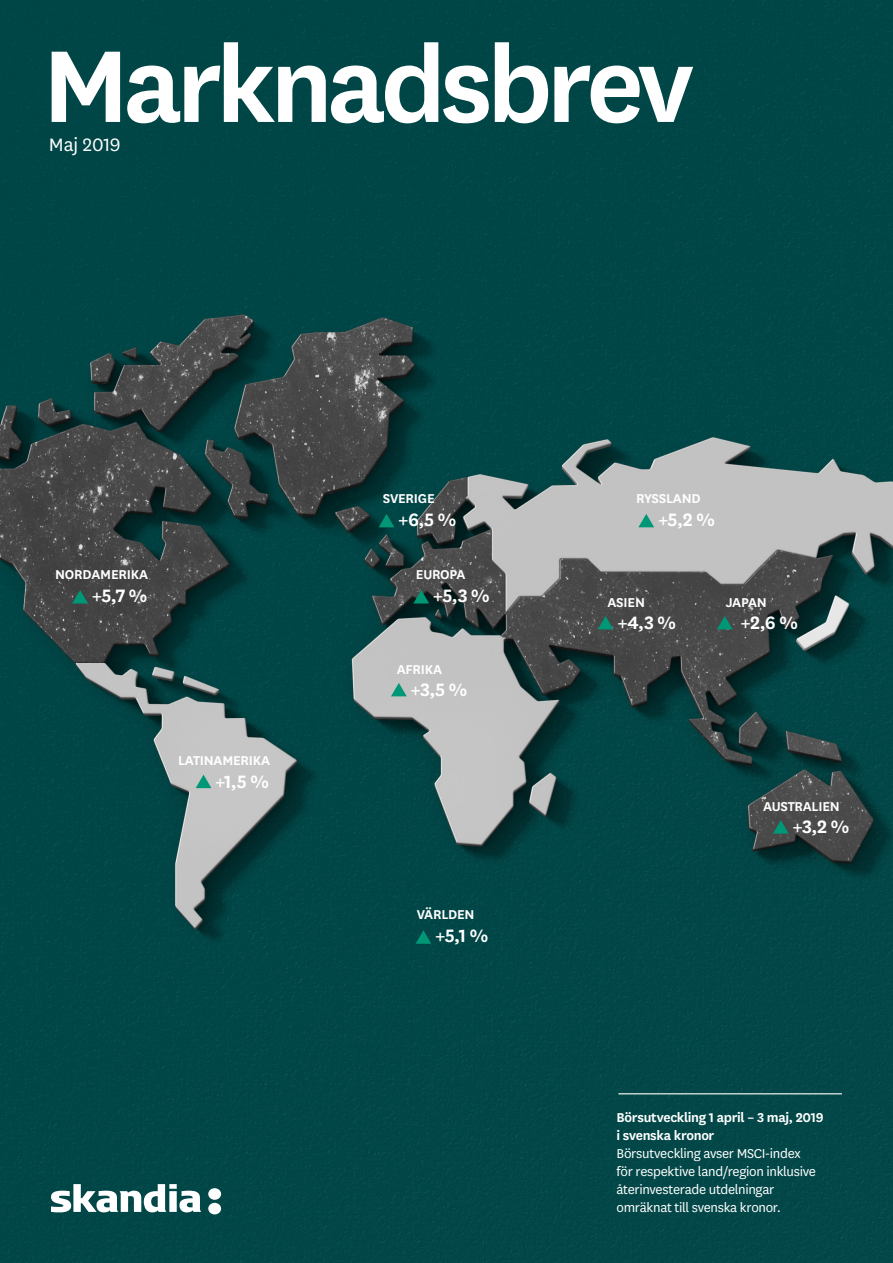
<style>
.page{position:relative;width:893px;height:1263px;background:#fff}
.page>*{position:absolute;margin:0;border:0;box-sizing:border-box;transform-origin:0 0}
.t1{font:600 119.25px "Skandia Sans";letter-spacing:-.05em;color:#fff}
.Ingress{font:600 21px "Skandia Sans";color:#fff}
.t2{font:21px "Skandia Sans";color:#fff}
.Bildtext_10{font:15px/18px "Skandia Sans";letter-spacing:-.02em;color:#fff}
.Bildtext_10-2{font:600 15px/18px "Skandia Sans";letter-spacing:-.02em;color:#fff}
.Avsnitt{font:600 15px "Skandia Sans";letter-spacing:-.015em;color:#fff}
</style>
<div class="page">
<img style="left:0;top:0;width:893px;height:1263px">
<svg style="left:391px;top:683px;width:16px;height:13px"></svg>
<svg style="left:416px;top:930px;width:15px;height:14px"></svg>
<svg style="left:196px;top:775px;width:15px;height:13px"></svg>
<svg style="left:773px;top:820px;width:16px;height:14px"></svg>
<svg style="left:598px;top:616px;width:15px;height:13px"></svg>
<svg style="left:717px;top:616px;width:16px;height:13px"></svg>
<svg style="left:638px;top:514px;width:16px;height:13px"></svg>
<svg style="left:379px;top:514px;width:15px;height:13px"></svg>
<svg style="left:413px;top:590px;width:16px;height:13px"></svg>
<svg style="left:72px;top:590px;width:16px;height:13px"></svg>
<svg style="left:51px;top:1184px;width:170px;height:30px"></svg>
<hr style="left:618px;top:1093px;width:224px;height:1px;background:#fff">
<h1 class="t1" style="left:42px;top:4px;width:653px">Marknadsbrev</h1>
<p class="t2" style="left:49px;top:131px;width:73px">Maj 2019</p>
<p class="Avsnitt" style="left:55px;top:564px;width:94px">NORDAMERIKA</p>
<p class="Ingress" style="left:92px;top:581px;width:57px">+5,7 %</p>
<p class="Bildtext_10-2" style="left:178px;top:751px;width:93px">LATINAMERIKA</p>
<p class="Ingress" style="left:215px;top:767px;width:55px">+1,5 %</p>
<p class="Avsnitt" style="left:383px;top:488px;width:54px">SVERIGE</p>
<p class="Ingress" style="left:398px;top:505px;width:59px">+6,5 %</p>
<p class="Avsnitt" style="left:416px;top:564px;width:51px">EUROPA</p>
<p class="Ingress" style="left:433px;top:581px;width:58px">+5,3 %</p>
<p class="Bildtext_10-2" style="left:397px;top:659px;width:47px">AFRIKA</p>
<p class="Ingress" style="left:411px;top:675px;width:58px">+3,5 %</p>
<p class="Bildtext_10-2" style="left:417px;top:905px;width:59px">VÄRLDEN</p>
<p class="Ingress" style="left:435px;top:922px;width:55px">+5,1 %</p>
<p class="Avsnitt" style="left:636px;top:488px;width:66px">RYSSLAND</p>
<p class="Ingress" style="left:658px;top:505px;width:58px">+5,2 %</p>
<p class="Avsnitt" style="left:607px;top:592px;width:39px">ASIEN</p>
<p class="Ingress" style="left:617px;top:608px;width:60px">+4,3 %</p>
<p class="Avsnitt" style="left:726px;top:592px;width:42px">JAPAN</p>
<p class="Ingress" style="left:741px;top:608px;width:59px">+2,6 %</p>
<p class="Avsnitt" style="left:763px;top:796px;width:78px">AUSTRALIEN</p>
<p class="Ingress" style="left:792px;top:813px;width:58px">+3,2 %</p>
<p class="Bildtext_10-2" style="left:617px;top:1107px;width:209px">Börsutveckling 1 april – 3 maj, 2019 i svenska kronor</p>
<p class="Bildtext_10" style="left:617px;top:1144px;width:201px">Börsutveckling avser MSCI-index för respektive land/region inklusive</p>
<p class="Bildtext_10" style="left:617px;top:1180px;width:166px">återinvesterade utdelningar omräknat till svenska kronor.</p>
</div>
